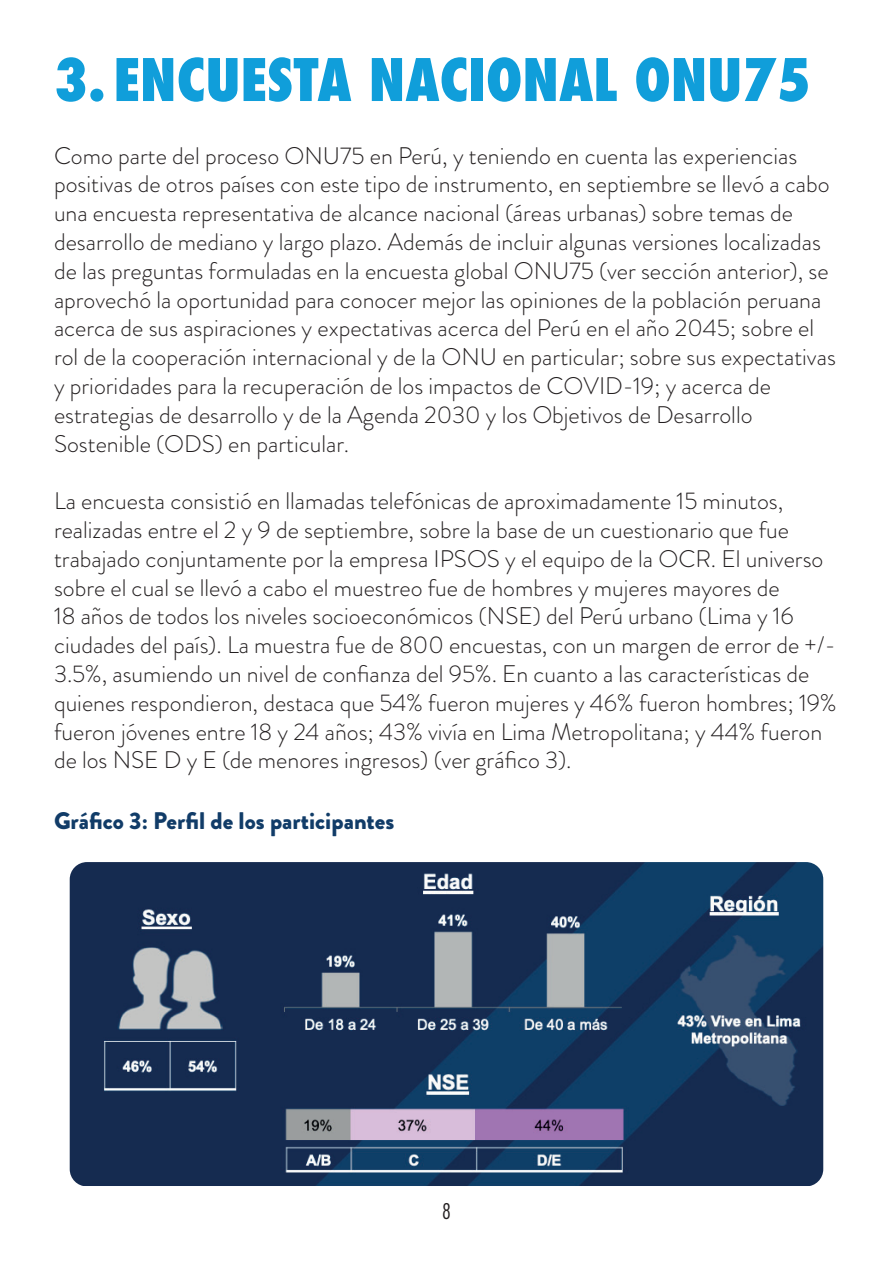
<style>
.page{position:relative;width:893px;height:1263px;background:#fff}
.page>*{position:absolute;margin:0;border:0;box-sizing:border-box;transform-origin:0 0}
.t1{font:800 condensed 57px "Futura";color:#109eda}
.t2{font:300 24px/28.8px "Brandon Grotesque";color:#231f20}
.t3{font:900 24px "Brandon Grotesque";color:#113c68}
.t4{font:300 condensed 21px "Futura";color:#231f20}
</style>
<div class="page">
<img style="left:70px;top:862px;width:753px;height:324px">
<h1 class="t1" style="left:54px;top:41px;width:758px">3. ENCUESTA NACIONAL ONU75</h1>
<p class="t2" style="left:54px;top:141px;width:783px">Como parte del proceso ONU75 en Perú, y teniendo en cuenta las experiencias positivas de otros países con este tipo de instrumento, en septiembre se llevó a cabo una encuesta representativa de alcance nacional (áreas urbanas) sobre temas de desarrollo de mediano y largo plazo. Además de incluir algunas versiones localizadas de las preguntas formuladas en la encuesta global ONU75 (ver sección anterior), se aprovechó la oportunidad para conocer mejor las opiniones de la población peruana acerca de sus aspiraciones y expectativas acerca del Perú en el año 2045; sobre el rol de la cooperación internacional y de la ONU en particular; sobre sus expectativas y prioridades para la recuperación de los impactos de COVID-19; y acerca de estrategias de desarrollo y de la Agenda 2030 y los Objetivos de Desarrollo Sostenible (ODS) en particular.</p>
<p class="t2" style="left:54px;top:487px;width:784px">La encuesta consistió en llamadas telefónicas de aproximadamente 15 minutos, realizadas entre el 2 y 9 de septiembre, sobre la base de un cuestionario que fue trabajado conjuntamente por la empresa IPSOS y el equipo de la OCR. El universo sobre el cual se llevó a cabo el muestreo fue de hombres y mujeres mayores de<br>18 años de todos los niveles socioeconómicos (NSE) del Perú urbano (Lima y 16 ciudades del país). La muestra fue de 800 encuestas, con un margen de error de +/- 3.5%, asumiendo un nivel de confianza del 95%. En cuanto a las características de quienes respondieron, destaca que 54% fueron mujeres y 46% fueron hombres; 19% fueron jóvenes entre 18 y 24 años; 43% vivía en Lima Metropolitana; y 44% fueron de los NSE D y E (de menores ingresos) (ver gráfico 3).</p>
<p class="t3" style="left:54px;top:804px;width:342px">Gráfico 3: Perfil de los participantes</p>
<p class="t4" style="left:442px;top:1198px;width:10px">8</p>
</div>
